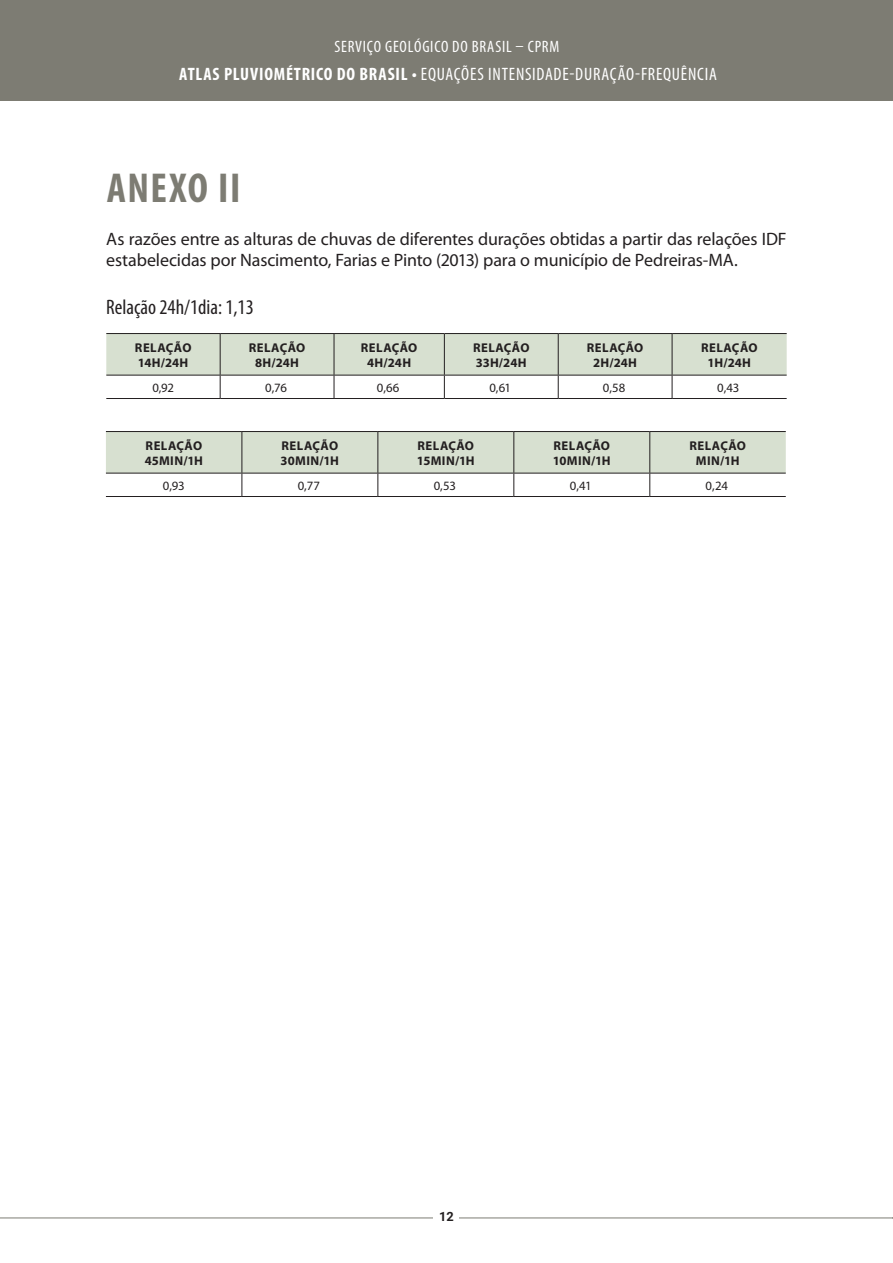
<style>
.page{position:relative;width:893px;height:1263px;background:#fff}
.page>*{position:absolute;margin:0;border:0;box-sizing:border-box;transform-origin:0 0}
.t1{font:700 condensed 42px "Myriad Pro";letter-spacing:.035em;color:#7d7c73}
.Legenda_Anexo{font:condensed 21px "Myriad Pro";color:#231f20}
.CORPO_TEXTO{font:18px/21px "Myriad Pro";letter-spacing:-.01em;color:#231f20}
.t2{font:condensed 18px "Myriad Pro";letter-spacing:.04em;color:#fff}
.t3{font:condensed 16.5px "Myriad Pro";letter-spacing:.045em;color:#fff}
.Tabela_Cabeçalho{font:700 12.75px "Myriad Pro";letter-spacing:.025em;color:#231f20}
.Tabela_Corpo{font:12.75px "Myriad Pro";letter-spacing:-.02em;color:#231f20}
.t4{font:700 12.75px "Roboto";color:#231f20}
.s1{font-weight:700}
</style>
<div class="page">
<div style="left:0;top:0;width:893px;height:100px;background:#7d7c73"></div>
<hr style="left:0;top:1217px;width:893px;height:1px;background:#7d7c73">
<div style="left:433px;top:1205px;width:26px;height:23px;background:#fff"></div>
<svg style="left:106px;top:334px;width:681px;height:64px"></svg>
<hr style="left:220px;top:398px;width:114px;height:1px;background:#231f20">
<hr style="left:334px;top:398px;width:110px;height:1px;background:#231f20">
<hr style="left:444px;top:398px;width:114px;height:1px;background:#231f20">
<hr style="left:558px;top:398px;width:114px;height:1px;background:#231f20">
<hr style="left:672px;top:398px;width:115px;height:1px;background:#231f20">
<hr style="left:106px;top:375px;width:114px;height:1px;background:#231f20">
<hr style="left:220px;top:375px;width:114px;height:1px;background:#231f20">
<hr style="left:334px;top:375px;width:110px;height:1px;background:#231f20">
<hr style="left:444px;top:375px;width:114px;height:1px;background:#231f20">
<hr style="left:558px;top:375px;width:114px;height:1px;background:#231f20">
<hr style="left:672px;top:375px;width:115px;height:1px;background:#231f20">
<hr style="left:106px;top:398px;width:114px;height:1px;background:#231f20">
<hr style="left:106px;top:333px;width:114px;height:1px;background:#231f20">
<hr style="left:220px;top:333px;width:114px;height:1px;background:#231f20">
<hr style="left:334px;top:333px;width:110px;height:1px;background:#231f20">
<hr style="left:444px;top:333px;width:114px;height:1px;background:#231f20">
<hr style="left:558px;top:333px;width:114px;height:1px;background:#231f20">
<hr style="left:672px;top:333px;width:115px;height:1px;background:#231f20">
<svg style="left:106px;top:432px;width:680px;height:64px"></svg>
<hr style="left:242px;top:496px;width:136px;height:1px;background:#231f20">
<hr style="left:378px;top:496px;width:136px;height:1px;background:#231f20">
<hr style="left:514px;top:496px;width:136px;height:1px;background:#231f20">
<hr style="left:650px;top:496px;width:136px;height:1px;background:#231f20">
<hr style="left:106px;top:473px;width:136px;height:1px;background:#231f20">
<hr style="left:242px;top:473px;width:136px;height:1px;background:#231f20">
<hr style="left:378px;top:473px;width:136px;height:1px;background:#231f20">
<hr style="left:514px;top:473px;width:136px;height:1px;background:#231f20">
<hr style="left:650px;top:473px;width:136px;height:1px;background:#231f20">
<hr style="left:106px;top:496px;width:136px;height:1px;background:#231f20">
<hr style="left:106px;top:431px;width:136px;height:1px;background:#231f20">
<hr style="left:242px;top:431px;width:136px;height:1px;background:#231f20">
<hr style="left:378px;top:431px;width:136px;height:1px;background:#231f20">
<hr style="left:514px;top:431px;width:136px;height:1px;background:#231f20">
<hr style="left:650px;top:431px;width:136px;height:1px;background:#231f20">
<p class="t3" style="left:334px;top:36px;width:226px">SERVIÇO GEOLÓGICO DO BRASIL – CPRM</p>
<h3 class="t2" style="left:179px;top:63px;width:539px"><span class="s1">ATLAS PLUVIOMÉTRICO DO BRASIL •</span> EQUAÇÕES INTENSIDADE-DURAÇÃO-FREQUÊNCIA</h3>
<p class="t1" style="left:107px;top:161px;width:135px">ANEXO II</p>
<p class="CORPO_TEXTO" style="left:106px;top:228px;width:682px">As razões entre as alturas de chuvas de diferentes durações obtidas a partir das relações IDF estabelecidas por Nascimento, Farias e Pinto (2013) para o município de Pedreiras-MA.</p>
<p class="Legenda_Anexo" style="left:106px;top:294px;width:149px">Relação 24h/1dia: 1,13</p>
<p class="Tabela_Cabeçalho" style="left:135px;top:339px;width:58px">RELAÇÃO</p>
<p class="Tabela_Cabeçalho" style="left:138px;top:354px;width:52px">14H/24H</p>
<p class="Tabela_Cabeçalho" style="left:249px;top:339px;width:58px">RELAÇÃO</p>
<p class="Tabela_Cabeçalho" style="left:255px;top:354px;width:46px">8H/24H</p>
<p class="Tabela_Cabeçalho" style="left:361px;top:339px;width:58px">RELAÇÃO</p>
<p class="Tabela_Cabeçalho" style="left:367px;top:354px;width:46px">4H/24H</p>
<p class="Tabela_Cabeçalho" style="left:473px;top:339px;width:58px">RELAÇÃO</p>
<p class="Tabela_Cabeçalho" style="left:476px;top:354px;width:52px">33H/24H</p>
<p class="Tabela_Cabeçalho" style="left:587px;top:339px;width:58px">RELAÇÃO</p>
<p class="Tabela_Cabeçalho" style="left:593px;top:354px;width:45px">2H/24H</p>
<p class="Tabela_Cabeçalho" style="left:701px;top:339px;width:58px">RELAÇÃO</p>
<p class="Tabela_Cabeçalho" style="left:708px;top:354px;width:45px">1H/24H</p>
<p class="Tabela_Corpo" style="left:152px;top:379px;width:23px">0,92</p>
<p class="Tabela_Corpo" style="left:265px;top:379px;width:23px">0,76</p>
<p class="Tabela_Corpo" style="left:377px;top:379px;width:24px">0,66</p>
<p class="Tabela_Corpo" style="left:489px;top:379px;width:23px">0,61</p>
<p class="Tabela_Corpo" style="left:603px;top:379px;width:24px">0,58</p>
<p class="Tabela_Corpo" style="left:717px;top:379px;width:24px">0,43</p>
<p class="Tabela_Cabeçalho" style="left:146px;top:437px;width:58px">RELAÇÃO</p>
<p class="Tabela_Cabeçalho" style="left:145px;top:452px;width:60px">45MIN/1H</p>
<p class="Tabela_Cabeçalho" style="left:282px;top:437px;width:58px">RELAÇÃO</p>
<p class="Tabela_Cabeçalho" style="left:281px;top:452px;width:60px">30MIN/1H</p>
<p class="Tabela_Cabeçalho" style="left:418px;top:437px;width:58px">RELAÇÃO</p>
<p class="Tabela_Cabeçalho" style="left:417px;top:452px;width:59px">15MIN/1H</p>
<p class="Tabela_Cabeçalho" style="left:554px;top:437px;width:58px">RELAÇÃO</p>
<p class="Tabela_Cabeçalho" style="left:553px;top:452px;width:59px">10MIN/1H</p>
<p class="Tabela_Cabeçalho" style="left:689px;top:437px;width:58px">RELAÇÃO</p>
<p class="Tabela_Cabeçalho" style="left:696px;top:452px;width:45px">MIN/1H</p>
<p class="Tabela_Corpo" style="left:163px;top:477px;width:23px">0,93</p>
<p class="Tabela_Corpo" style="left:298px;top:477px;width:24px">0,77</p>
<p class="Tabela_Corpo" style="left:434px;top:477px;width:24px">0,53</p>
<p class="Tabela_Corpo" style="left:570px;top:477px;width:23px">0,41</p>
<p class="Tabela_Corpo" style="left:706px;top:477px;width:24px">0,24</p>
<p class="t4" style="left:439px;top:1208px;width:16px">12</p>
</div>
